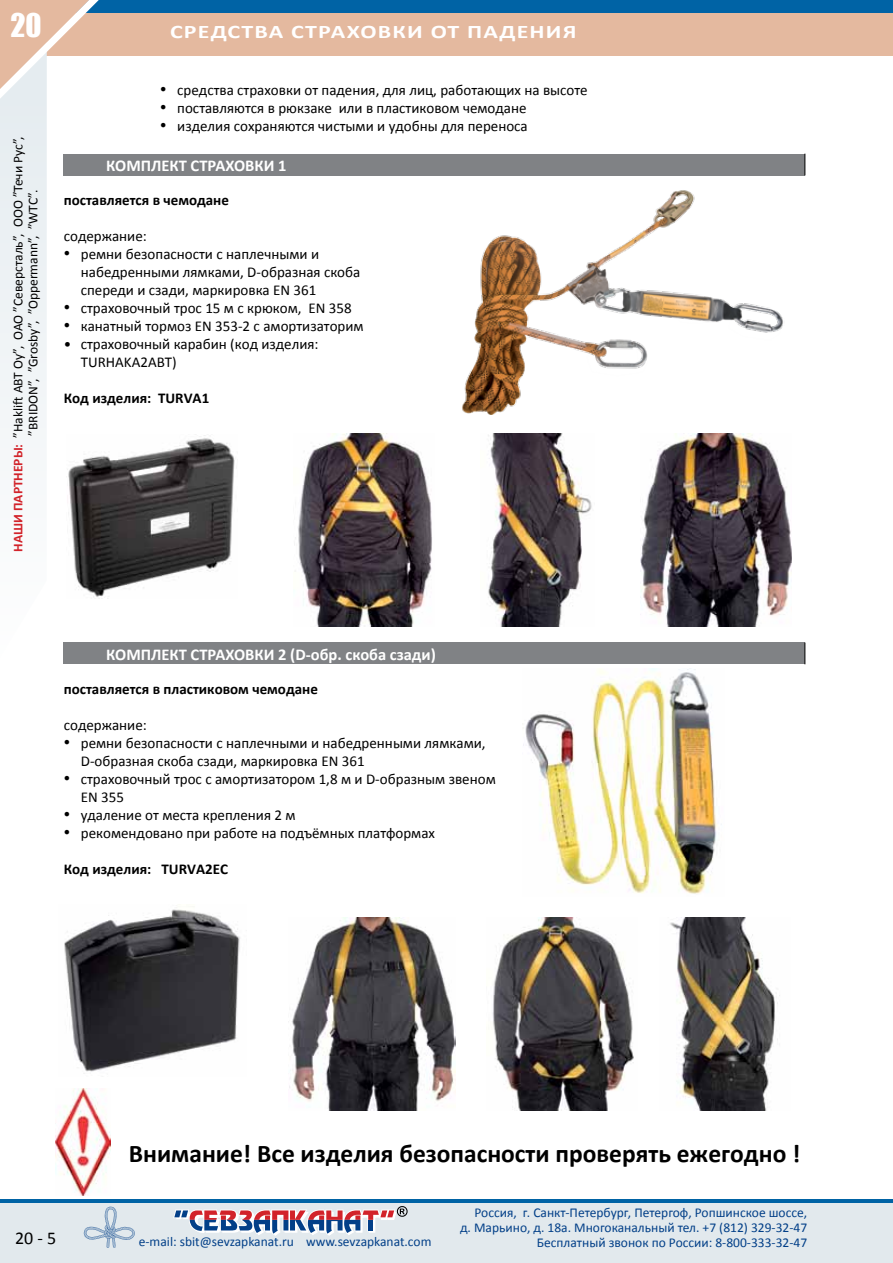
<style>
.page{position:relative;width:893px;height:1263px;background:#fff}
.page>*{position:absolute;margin:0;border:0;box-sizing:border-box;transform-origin:0 0}
.t1{font:30px "Impact";color:#fff}
.t2{font:700 25.5px "Calibri";color:#000}
.t3{font:700 19.2px "Calibri";letter-spacing:.05em;color:#fff;scale:1.25 1}
.t4{font:18px "Calibri";color:#000}
.t5{font:700 16.5px "Calibri";color:#fff}
.t6{font:15px/18px "Calibri";color:#000}
.t7{font:700 15px "Calibri";color:#000}
.t8{font:13.5px/15px "Calibri";color:#023f88;text-align:right}
.t9{font:13.5px/15px "Calibri";color:#000}
.s1{font-weight:700;color:#d2232a}
.s2{font-family:"Times New Roman";font-size:18px}
</style>
<div class="page">
<div style="left:0;top:1199px;width:893px;height:7px;background:#0063a5"></div>
<div style="left:0;top:1203px;width:893px;height:60px;background:#e2e9ed"></div>
<div style="left:24px;top:12px;width:869px;height:43px;background:#e4b99f"></div>
<div style="left:9px;top:0;width:884px;height:13px;background:#0063a5"></div>
<svg style="left:173px;top:1206px;width:235px;height:30px"></svg>
<svg style="left:84px;top:1206px;width:51px;height:42px"></svg>
<svg style="left:0;top:0;width:99px;height:664px"></svg>
<div style="left:64px;top:154px;width:741px;height:21px;background:#808285"></div>
<svg style="left:805px;top:154px;width:1px;height:21px"></svg>
<img style="left:640px;top:434px;width:152px;height:193px">
<img style="left:294px;top:434px;width:138px;height:193px">
<img style="left:488px;top:434px;width:104px;height:193px">
<div style="left:64px;top:642px;width:741px;height:22px;background:#808285"></div>
<svg style="left:805px;top:642px;width:1px;height:22px"></svg>
<img style="left:288px;top:917px;width:168px;height:193px">
<img style="left:492px;top:917px;width:142px;height:193px">
<img style="left:670px;top:917px;width:110px;height:193px">
<img style="left:523px;top:668px;width:199px;height:226px">
<img style="left:64px;top:906px;width:176px;height:168px">
<img style="left:55px;top:1089px;width:56px;height:106px">
<img style="left:67px;top:435px;width:168px;height:163px">
<img style="left:462px;top:190px;width:321px;height:225px">
<h1 class="t1" style="left:10px;top:2px;width:33px">20</h1>
<p class="t9" style="left:10px;top:436px;width:301px;text-indent:-116px;rotate:-90deg"><span class="s1">НАШИ ПАРТНЕРЫ:</span> ”Haklift ABT Oy”, ОАО ”Северсталь”, ООО ”Течи Рус”, ”BRIDON”, ”Grosby”, ”Oppermann”, ”WTC”.</p>
<p class="t3" style="left:170px;top:20px;width:327px">СРЕДСТВА СТРАХОВКИ ОТ ПАДЕНИЯ</p>
<p class="t6" style="left:160px;top:81px;width:429px"><span class="s2">•</span> средства страховки от падения, для лиц, работающих на высоте</p>
<p class="t6" style="left:160px;top:99px;width:368px"><span class="s2">•</span> поставляются в рюкзаке или в пластиковом чемодане</p>
<p class="t6" style="left:160px;top:117px;width:369px"><span class="s2">•</span> изделия сохраняются чистыми и удобны для переноса</p>
<p class="t5" style="left:106px;top:155px;width:182px">КОМПЛЕКТ СТРАХОВКИ 1</p>
<p class="t7" style="left:64px;top:190px;width:167px">поставляется в чемодане</p>
<p class="t6" style="left:64px;top:226px;width:85px">содержание:</p>
<p class="t6" style="left:81px;top:244px;width:281px;text-indent:-17px"><span class="s2">•</span> ремни безопасности с наплечными и набедренными лямками, D-образная скоба спереди и сзади, маркировка EN 361</p>
<p class="t6" style="left:64px;top:298px;width:289px"><span class="s2">•</span> страховочный трос 15 м с крюком, EN 358</p>
<p class="t6" style="left:64px;top:316px;width:301px"><span class="s2">•</span> канатный тормоз EN 353-2 с амортизаторим</p>
<p class="t6" style="left:81px;top:334px;width:239px;text-indent:-17px">• страховочный карабин (код изделия:<br>TURHAKA2ABT)</p>
<p class="t7" style="left:64px;top:388px;width:147px">Код изделия: TURVA1</p>
<p class="t5" style="left:106px;top:644px;width:331px">КОМПЛЕКТ СТРАХОВКИ 2 (D-обр. скоба сзади)</p>
<p class="t7" style="left:64px;top:679px;width:256px">поставляется в пластиковом чемодане</p>
<p class="t6" style="left:64px;top:715px;width:85px">содержание:</p>
<p class="t6" style="left:81px;top:733px;width:406px;text-indent:-17px"><span class="s2">•</span> ремни безопасности с наплечными и набедренными лямками,<br>D-образная скоба сзади, маркировка EN 361</p>
<p class="t6" style="left:81px;top:769px;width:417px;text-indent:-17px"><span class="s2">•</span> страховочный трос с амортизатором 1,8 м и D-образным звеном<br>EN 355</p>
<p class="t6" style="left:64px;top:805px;width:233px"><span class="s2">•</span> удаление от места крепления 2 м</p>
<p class="t6" style="left:64px;top:823px;width:373px"><span class="s2">•</span> рекомендовано при работе на подъёмных платформах</p>
<p class="t7" style="left:64px;top:859px;width:166px">Код изделия: TURVA2EC</p>
<p class="t4" style="left:15px;top:1227px;width:43px">20 - 5</p>
<h2 class="t2" style="left:129px;top:1138px;width:673px">Внимание! Все изделия безопасности проверять ежегодно !</h2>
<p class="t8" style="left:460px;top:1204px;width:349px">Россия, г. Санкт-Петербург, Петергоф, Ропшинское шоссе,<br>д. Марьино, д. 18а. Многоканальный тел. +7 (812) 329-32-47</p>
<p class="t8" style="left:139px;top:1234px;width:294px">e-mail: sbit@sevzapkanat.ru www.sevzapkanat.com</p>
<p class="t8" style="left:537px;top:1234px;width:272px">Бесплатный звонок по России: 8-800-333-32-47</p>
</div>
